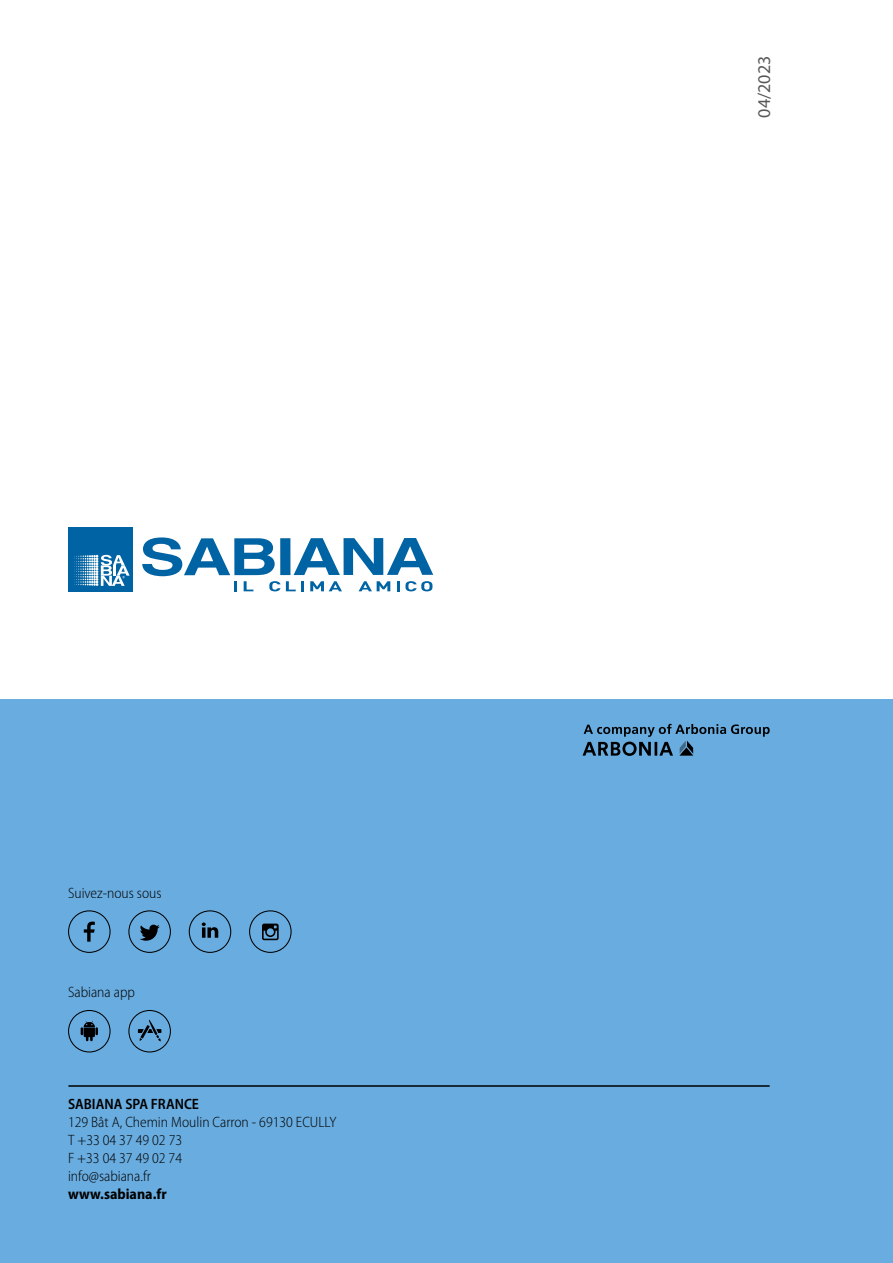
<style>
.page{position:relative;width:893px;height:1263px;background:#fff}
.page>*{position:absolute;margin:0;border:0;box-sizing:border-box;transform-origin:0 0}
.t1{font:18px "Myriad Pro";color:#575756}
.t2{font:300 semi-condensed 15px/18px "Myriad Pro";color:#000}
.t3{font:600 semi-condensed 15px "Myriad Pro";color:#000}
.t4{font:700 semi-condensed 15px "Myriad Pro";color:#000}
</style>
<div class="page">
<div style="left:0;top:699px;width:893px;height:564px;background:#69acdf"></div>
<div style="left:280px;top:538px;width:10px;height:37px;background:#0063a3"></div>
<svg style="left:294px;top:538px;width:139px;height:37px"></svg>
<svg style="left:142px;top:537px;width:138px;height:54px"></svg>
<svg style="left:286px;top:581px;width:18px;height:10px"></svg>
<svg style="left:310px;top:581px;width:32px;height:10px"></svg>
<svg style="left:359px;top:581px;width:31px;height:10px"></svg>
<svg style="left:397px;top:581px;width:35px;height:10px"></svg>
<div style="left:68px;top:527px;width:64px;height:64px;background:#0063a3"></div>
<svg style="left:74px;top:555px;width:56px;height:31px"></svg>
<svg style="left:583px;top:724px;width:187px;height:32px"></svg>
<svg style="left:68px;top:910px;width:43px;height:43px"></svg>
<svg style="left:128px;top:910px;width:43px;height:43px"></svg>
<svg style="left:249px;top:910px;width:43px;height:43px"></svg>
<svg style="left:189px;top:910px;width:42px;height:43px"></svg>
<svg style="left:68px;top:1010px;width:43px;height:42px"></svg>
<svg style="left:128px;top:1010px;width:43px;height:42px"></svg>
<hr style="left:68px;top:1085px;width:702px;height:2px;background:#000">
<p class="t2" style="left:68px;top:883px;width:95px">Suivez-nous sous</p>
<p class="t2" style="left:68px;top:983px;width:68px">Sabiana app</p>
<p class="t3" style="left:68px;top:1095px;width:132px">SABIANA SPA FRANCE</p>
<p class="t2" style="left:68px;top:1113px;width:270px">129 Bât A, Chemin Moulin Carron - 69130 ECULLY<br>T +33 04 37 49 02 73<br>F +33 04 37 49 02 74<br>info@sabiana.fr</p>
<p class="t4" style="left:68px;top:1184px;width:100px">www.sabiana.fr</p>
<p class="t1" style="left:753px;top:118px;width:63px;rotate:-90deg">04/2023</p>
</div>
